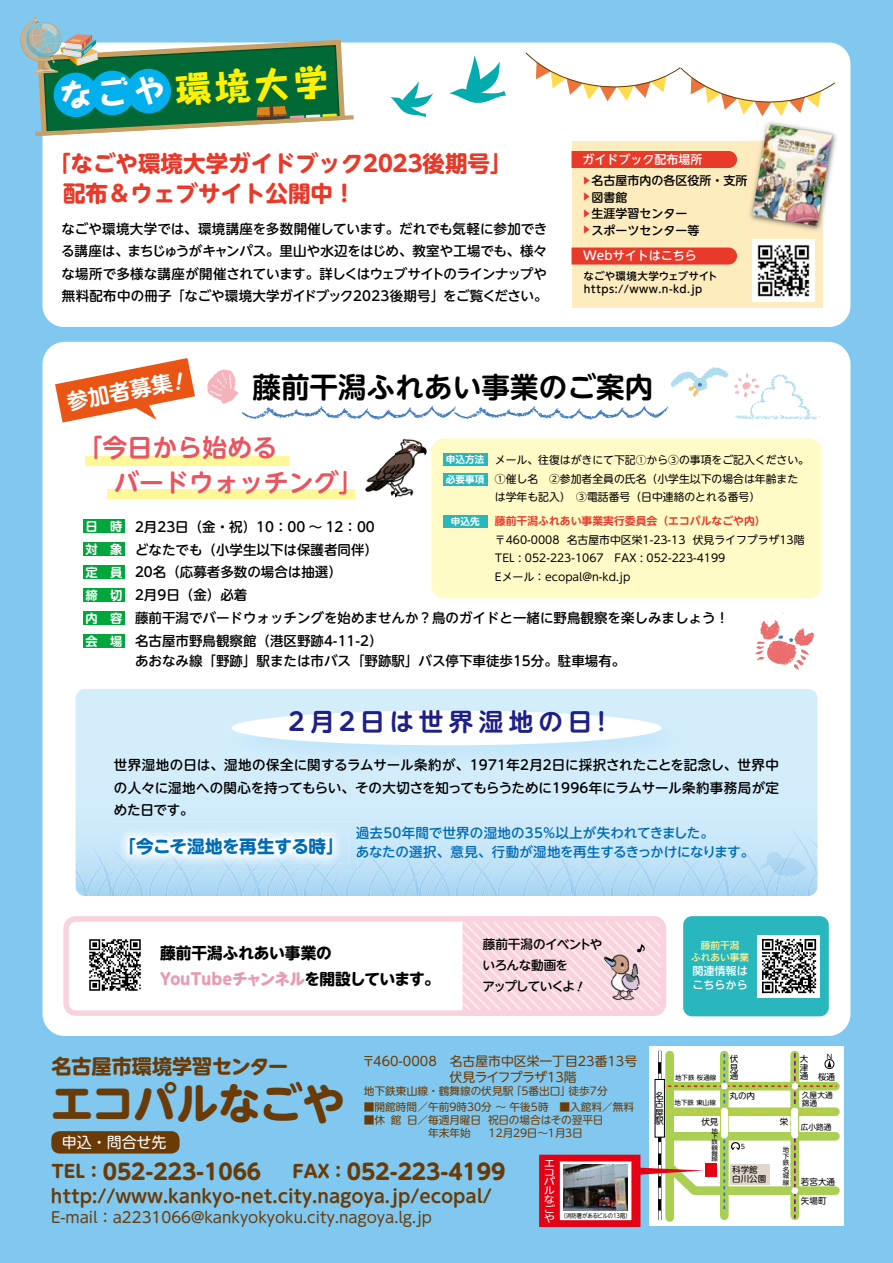
<style>
.page{position:relative;width:893px;height:1263px;background:#80c8ef}
.page>*{position:absolute;margin:0;border:0;box-sizing:border-box;transform-origin:0 0}
.t1{font:700 43.2px "UD Shin M Go Pr 6";letter-spacing:-.03em;color:#6a3a07}
.t2{font:800 35.7px "Taka Hand Std";color:#fff100}
.t3{font:700 28.5px "UD Shin M Go Pr 6 De";letter-spacing:.005em;color:#000}
.t4{font:700 24.9px/35.1px "UD Shin M Go Pr 6 De";letter-spacing:.005em;color:#ea545e}
.t5{font:700 24.6px "UD Shin M Go Pr 6 De";letter-spacing:.21em;color:#1e2088}
.t6{font:700 22.5px/30px "UD Shin M Go Pr 6";color:#e83929}
.t7{font:700 21.6px "UD Shin M Go Pr 6";color:#6a3a07}
.t8{font:700 21.3px "UD Shin M Go Pr 6 De";color:#fff}
.t9{font:700 20.1px "UD Shin M Go Pr 6";color:#6a3a07}
.t10{font:700 18px "UD Shin M Go Pr 6 De";color:#6a3a07}
.t11{font:700 15.9px/25.7px "UD Shin M Go Pr 6";color:#000}
.t12{font:15px "UD Shin M Go Pr 6";color:#6a3a07}
.t13{font:15px "UD Shin M Go Pr 6";letter-spacing:-.005em;color:#fff}
.t14{font:500 13.5px/22.5px "UD Shin M Go Pr 6";color:#000;text-align:justify}
.t15{font:500 13.5px/19.5px "UD Shin M Go Pr 6";letter-spacing:.01em;color:#006cb8}
.t16{font:12.9px/15.5px "UD Shin M Go Pr 6";color:#6a3a07}
.t17{font:500 12.6px/21px "UD Shin M Go Pr 6";letter-spacing:-.05em;color:#000}
.t18{font:700 12.3px/23px "UD Shin M Go Pr 6 De";color:#fff;text-align:justify}
.t19{font:500 12px "UD Shin M Go Pr 6";color:#000}
.t20{font:500 12px "UD Shin M Go Pr 6";color:#fff}
.t21{font:500 11.1px/13.8px "UD Shin M Go Pr 6";color:#fff}
.t22{font:10.8px/18.6px "UD Shin M Go Pr 6";color:#000}
.t23{font:700 10.8px "UD Shin M Go Pr 6 De";color:#e83929}
.t24{font:10.65px/12.9px "UD Shin M Go Pr 6";color:#6a3a07}
.t25{font:500 10.5px/13.5px "UD Shin M Go Pr 6";letter-spacing:.04em;color:#000}
.t26{font:500 9.75px/12.5px "UD Shin M Go Pr 6";color:#fff096;text-align:center}
.t27{font:9.75px/9.1px "UD Shin M Go Pr 6";color:#fff;scale:1.15 1}
.t28{font:700 9.6px/19.2px "UD Shin M Go Pr 6 De";color:#fff}
.t29{font:500 9px "UD Shin M Go Pr 6";color:#e83929}
.t30{font:8.55px/8.6px "UD Shin M Go Pr 6";color:#000;text-align:justify}
.t31{font:7.65px "UD Shin M Go Pr 6";color:#000}
.t32{font:6.45px/6.4px "UD Shin M Go Pr 6";color:#000;text-align:justify}
.t33{font:6px "UD Shin M Go Pr 6";letter-spacing:-.01em;color:#000;scale:.89 1}
.t34{font:5.7px/5.7px "UD Shin M Go Pr 6";color:#000;text-align:justify;scale:1.14 1}
.s1{font-size:31.5px;color:#fff}
.s2{font-family:"Koz Go Pr 6 N"}
.s3{font-weight:800;color:#e99bb5}
.s4{font-size:17.55px}
.s5{font-size:9.75px;color:#fff}
</style>
<div class="page">
<div style="left:43px;top:342px;width:807px;height:694px;background:#fff;border-radius:22px"></div>
<div style="left:43px;top:43px;width:807px;height:284px;background:#fff;border-radius:21px"></div>
<div style="left:51px;top:1131px;width:129px;height:22px;background:#6a3a07;border-radius:9px"></div>
<div style="left:649px;top:1046px;width:194px;height:179px;background:#fff"></div>
<svg style="left:539px;top:1051px;width:304px;height:176px"></svg>
<img style="left:564px;top:1164px;width:64px;height:47px">
<svg style="left:20px;top:15px;width:334px;height:121px"></svg>
<svg style="left:525px;top:52px;width:310px;height:64px"></svg>
<svg style="left:390px;top:81px;width:43px;height:36px"></svg>
<svg style="left:449px;top:55px;width:57px;height:48px"></svg>
<div style="left:572px;top:141px;width:250px;height:166px;background:#feebbe"></div>
<svg style="left:572px;top:248px;width:165px;height:17px;background:#e83f2e"></svg>
<div style="left:572px;top:151px;width:165px;height:17px;background:#e83929"></div>
<img style="left:746px;top:122px;width:91px;height:113px">
<img style="left:745px;top:141px;width:77px;height:94px">
<svg style="left:745px;top:175px;width:2px;height:11px"></svg>
<img style="left:752px;top:124px;width:80px;height:102px">
<img style="left:753px;top:240px;width:62px;height:61px">
<svg style="left:63px;top:916px;width:603px;height:100px"></svg>
<img style="left:84px;top:934px;width:63px;height:62px">
<div style="left:683px;top:916px;width:146px;height:100px;background:#27b7bc;border-radius:9px"></div>
<img style="left:758px;top:935px;width:62px;height:62px">
<svg style="left:207px;top:367px;width:613px;height:53px"></svg>
<div style="left:85px;top:456px;width:204px;height:10px;background:#fff899"></div>
<div style="left:107px;top:489px;width:248px;height:10px;background:#fff899"></div>
<div style="left:431px;top:438px;width:390px;height:160px;background:#fffbc7;border-radius:13px"></div>
<img style="left:365px;top:438px;width:62px;height:60px">
<div style="left:443px;top:453px;width:44px;height:13px;background:#27b7bc"></div>
<div style="left:443px;top:473px;width:44px;height:13px;background:#27b7bc"></div>
<div style="left:443px;top:515px;width:44px;height:13px;background:#27b7bc"></div>
<svg style="left:755px;top:612px;width:59px;height:58px"></svg>
<div style="left:83px;top:519px;width:42px;height:14px;background:#00a73c"></div>
<div style="left:83px;top:542px;width:42px;height:14px;background:#00a73c"></div>
<div style="left:83px;top:565px;width:42px;height:14px;background:#00a73c"></div>
<div style="left:83px;top:588px;width:42px;height:14px;background:#00a73c"></div>
<div style="left:83px;top:634px;width:42px;height:14px;background:#00a73c"></div>
<div style="left:83px;top:611px;width:42px;height:14px;background:#00a73c"></div>
<div style="left:76px;top:689px;width:732px;height:134px;background:#d2ecfb"></div>
<img style="left:219px;top:698px;width:476px;height:81px">
<div style="left:231px;top:710px;width:431px;height:35px;background:#fff;border-radius:50%"></div>
<img style="left:114px;top:821px;width:243px;height:2px">
<svg style="left:76px;top:823px;width:741px;height:73px;background:#c2e3f7"></svg>
<svg style="left:463px;top:916px;width:202px;height:100px;background:#f5d4dc"></svg>
<svg style="left:55px;top:358px;width:140px;height:64px"></svg>
<h2 class="t2" style="left:58px;top:71px;width:271px;rotate:-3deg"><span class="s1">なごや</span>環境大学</h2>
<h3 class="t6" style="left:63px;top:147px;width:451px;text-indent:-15px">「なごや環境大学ガイドブック2023後期号」配布＆ウェブサイト公開中！</h3>
<p class="t14" style="left:61px;top:216px;width:488px">なごや環境大学では、環境講座を多数開催しています。だれでも気軽に参加できる講座は、まちじゅうがキャンパス。里山や水辺をはじめ、教室や工場でも、様々な場所で多様な講座が開催されています。詳しくはウェブサイトのラインナップや無料配布中の冊子「なごや環境大学ガイドブック2023後期号」をご覧ください。</p>
<p class="t20" style="left:582px;top:150px;width:121px">ガイドブック配布場所</p>
<p class="t29" style="left:594px;top:176px;width:10px;rotate:90deg">▲</p>
<p class="t19" style="left:591px;top:171px;width:157px">名古屋市内の各区役所・支所</p>
<p class="t29" style="left:594px;top:192px;width:10px;rotate:90deg">▲</p>
<p class="t19" style="left:591px;top:187px;width:37px">図書館</p>
<p class="t29" style="left:594px;top:209px;width:10px;rotate:90deg">▲</p>
<p class="t19" style="left:591px;top:204px;width:97px">生涯学習センター</p>
<p class="t29" style="left:594px;top:225px;width:10px;rotate:90deg">▲</p>
<p class="t19" style="left:591px;top:220px;width:109px">スポーツセンター等</p>
<p class="t20" style="left:583px;top:246px;width:115px">Webサイトはこちら</p>
<p class="t25" style="left:584px;top:268px;width:136px">なごや環境大学ウェブサイトhttps://www.n-kd.jp</p>
<h3 class="t8" style="left:64px;top:384px;width:109px;rotate:-11deg">参加者募集</h3>
<h3 class="t3" style="left:252px;top:363px;width:402px">藤前干潟ふれあい事業のご案内</h3>
<h3 class="t4" style="left:114px;top:429px;width:251px;text-indent:-37px">「今日から始める<br>バードウォッチング」</h3>
<p class="t22" style="left:495px;top:450px;width:316px">メール、往復はがきにて下記<span class="s2">①</span>から③の事項をご記入ください。<br>①催し名　②参加者全員の氏名（小学生以下の場合は年齢または学年も記入）　③電話番号（日中連絡のとれる番号）</p>
<p class="t23" style="left:495px;top:512px;width:272px">藤前干潟ふれあい事業実行委員会（エコパルなごや内）</p>
<p class="t22" style="left:495px;top:530px;width:311px">〒460-0008 名古屋市中区栄1-23-13 伏見ライフプラザ13階<br>TEL : 052-223-1067　FAX : 052-223-4199<br>Eメール：ecopal@n-kd.jp</p>
<p class="t28" style="left:446px;top:450px;width:40px">申込方法必要事項</p>
<p class="t18" style="left:86px;top:514px;width:38px">日　時</p>
<p class="t28" style="left:451px;top:511px;width:30px">申込先</p>
<p class="t18" style="left:86px;top:537px;width:38px">対　象定　員締　切</p>
<p class="t18" style="left:86px;top:629px;width:38px">会　場</p>
<p class="t14" style="left:135px;top:514px;width:596px;line-height:23px;text-align:left">2月23日（金・祝）10：00 ～ 12：00<br>どなたでも（小学生以下は保護者同伴）<br>20名（応募者多数の場合は抽選）<br>2月9日（金）必着<br>藤前干潟でバードウォッチングを始めませんか？鳥のガイドと一緒に野鳥観察を楽しみましょう！名古屋市野鳥観察館（港区野跡4-11-2）</p>
<p class="t14" style="left:135px;top:649px;width:492px">あおなみ線「野跡」駅または市バス「野跡駅」バス停下車徒歩15分。駐車場有。</p>
<p class="t18" style="left:86px;top:606px;width:38px">内　容</p>
<h3 class="t5" style="left:288px;top:700px;width:327px">2月2日は世界湿地の日！</h3>
<p class="t14" style="left:114px;top:753px;width:667px">世界湿地の日は、湿地の保全に関するラムサール条約が、1971年2月2日に採択されたことを記念し、世界中の人々に湿地への関心を持ってもらい、その大切さを知ってもらうために1996年にラムサール条約事務局が定めた日です。</p>
<p class="t15" style="left:118px;top:822px;width:637px;text-indent:238px">過去50年間で世界の湿地の35％以上が失われてきました。<br><sup>「今こそ湿地を再生する時」</sup> あなたの選択、意見、行動が湿地を再生するきっかけになります。</p>
<p class="t11" style="left:160px;top:939px;width:281px">藤前干潟ふれあい事業の<br><span class="s3">YouTubeチャンネル</span>を開設しています。</p>
<p class="t17" style="left:482px;top:933px;width:121px">藤前干潟のイベントやいろんな動画を<br>アップしていくよ</p>
<p class="t26" style="left:691px;top:938px;width:60px">藤前干潟<br>ふれあい事業</p>
<p class="t21" style="left:692px;top:963px;width:57px">関連情報はこちらから</p>
<h3 class="t9" style="left:51px;top:1049px;width:239px">名古屋市環境学習センター</h3>
<h1 class="t1" style="left:51px;top:1066px;width:296px">エコパルなごや</h1>
<p class="t13" style="left:62px;top:1130px;width:106px">申込・問合せ先</p>
<p class="t16" style="left:450px;top:1053px;width:189px;text-indent:-87px">〒460-0008　名古屋市中区栄一丁目23番13号伏見ライフプラザ13階</p>
<p class="t24" style="left:364px;top:1084px;width:245px">地下鉄東山線・鶴舞線の伏見駅「5番出口」徒歩7分</p>
<p class="t24" style="left:364px;top:1100px;width:272px">■開館時間／午前9時30分 ～ 午後5時　■入館料／無料</p>
<p class="t24" style="left:364px;top:1113px;width:241px">■休館日／毎週月曜日 祝日の場合はその翌平日　　　　　　年末年始 　 12月29日～1月3日</p>
<h3 class="t7" style="left:51px;top:1153px;width:456px"><span class="s4">TEL：</span>052-223-1066　 <span class="s4">FAX：</span>052-223-4199</h3>
<h3 class="t10" style="left:51px;top:1181px;width:442px">http://www.kankyo-net.city.nagoya.jp/ecopal/</h3>
<p class="t12" style="left:51px;top:1205px;width:383px">E-mail：a2231066@kankyokyoku.city.nagoya.lg.jp</p>
<p class="t27" style="left:544px;top:1158px;width:11px">エコパルなご</p>
<p class="t33" style="left:544px;top:1211px;width:99px"><span class="s5">や</span> （消防署があるビルの13階）</p>
<p class="t30" style="left:655px;top:1091px;width:10px">名古屋駅</p>
<p class="t32" style="left:675px;top:1074px;width:43px">地下鉄 桜通線</p>
<p class="t32" style="left:675px;top:1099px;width:43px">地下鉄 東山線</p>
<p class="t30" style="left:701px;top:1117px;width:19px">伏見</p>
<p class="t34" style="left:711px;top:1127px;width:7px">地下鉄鶴舞線</p>
<p class="t30" style="left:730px;top:1054px;width:10px">伏見通</p>
<p class="t30" style="left:800px;top:1054px;width:10px">大津通</p>
<p class="t32" style="left:827px;top:1053px;width:7px">N</p>
<p class="t30" style="left:818px;top:1072px;width:19px">桜通</p>
<p class="t30" style="left:730px;top:1091px;width:27px">丸の内</p>
<p class="t32" style="left:741px;top:1142px;width:6px">5</p>
<p class="t30" style="left:732px;top:1165px;width:36px">科学館白川公園</p>
<p class="t30" style="left:780px;top:1117px;width:10px">栄</p>
<p class="t32" style="left:783px;top:1146px;width:8px">地下鉄名城線</p>
<p class="t31" style="left:802px;top:1088px;width:32px">久屋大通</p>
<p class="t31" style="left:801px;top:1121px;width:32px">広小路通</p>
<p class="t31" style="left:802px;top:1097px;width:17px">錦通</p>
<p class="t30" style="left:801px;top:1176px;width:36px">若宮大通</p>
<p class="t30" style="left:801px;top:1195px;width:27px">矢場町</p>
</div>
